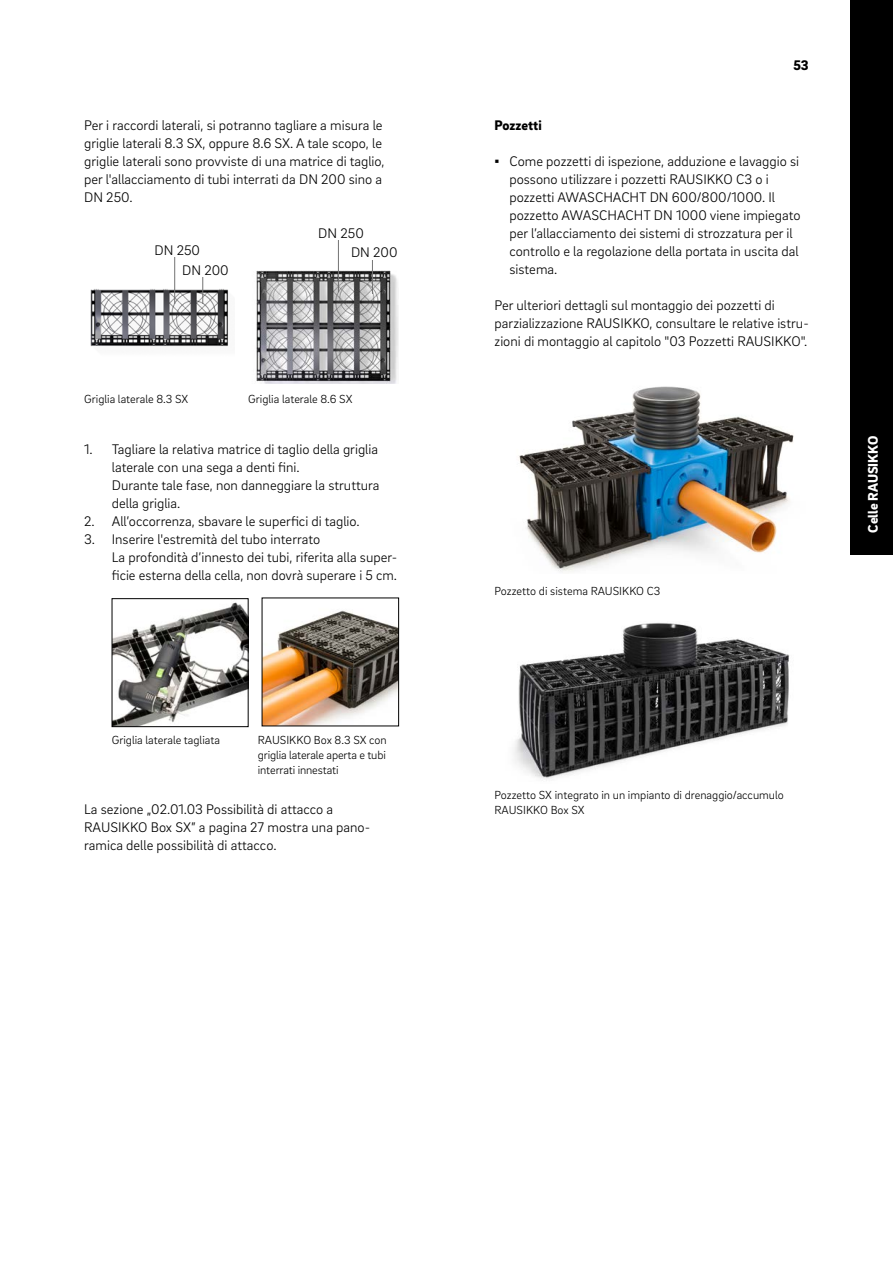
<style>
.page{position:relative;width:893px;height:1263px;background:#fff}
.page>*{position:absolute;margin:0;border:0;box-sizing:border-box;transform-origin:0 0}
._16__Body_text_-_9_5{font:300 14.25px/18px "Brix Sans";color:#000}
.RT__Register_-_9_5pt{font:900 14.25px "Brix Sans";color:#fff}
.RT__Subline_-_9_5pt{font:900 14.25px "Brix Sans";color:#000}
.MP__Page_numbers_RT{font:900 14.25px "Brix Sans";color:#000}
._30__Caption_-_8pt{font:300 12px/15px "Brix Sans";color:#000;text-align:justify}
.s1{font-family:"Arial";font-weight:400}
</style>
<div class="page">
<img style="left:90px;top:257px;width:139px;height:90px">
<img style="left:256px;top:240px;width:142px;height:144px">
<hr style="left:174px;top:257px;width:1px;height:47px;background:#737373">
<svg style="left:202px;top:277px;width:1px;height:26px"></svg>
<hr style="left:338px;top:240px;width:1px;height:51px;background:#737373">
<hr style="left:372px;top:260px;width:1px;height:34px;background:#737373">
<img style="left:114px;top:602px;width:132px;height:123px">
<div style="left:112px;top:598px;width:136px;height:129px;border:1px solid #000"></div>
<img style="left:264px;top:610px;width:133px;height:114px">
<div style="left:262px;top:598px;width:137px;height:128px;border:1px solid #000"></div>
<img style="left:518px;top:386px;width:276px;height:186px">
<img style="left:514px;top:622px;width:276px;height:159px">
<div style="left:850px;top:0;width:43px;height:554px;background:#000"></div>
<p class="_16__Body_text_-_9_5" style="left:84px;top:115px;width:302px">Per i raccordi laterali, si potranno tagliare a misura le griglie laterali 8.3 SX, oppure 8.6 SX. A tale scopo, le griglie laterali sono provviste di una matrice di taglio, per l'allacciamento di tubi interrati da DN 200 sino a DN 250.</p>
<p class="_16__Body_text_-_9_5" style="left:155px;top:240px;width:47px">DN 250</p>
<p class="_16__Body_text_-_9_5" style="left:182px;top:260px;width:48px">DN 200</p>
<p class="_16__Body_text_-_9_5" style="left:318px;top:223px;width:47px">DN 250</p>
<p class="_16__Body_text_-_9_5" style="left:351px;top:243px;width:48px">DN 200</p>
<p class="_30__Caption_-_8pt" style="left:84px;top:391px;width:106px">Griglia laterale 8.3 SX</p>
<p class="_30__Caption_-_8pt" style="left:248px;top:391px;width:106px">Griglia laterale 8.6 SX</p>
<p class="_16__Body_text_-_9_5" style="left:112px;top:439px;width:269px;text-indent:-28px">1. Tagliare la relativa matrice di taglio della griglia laterale con una sega a denti fini.<br>Durante tale fase, non danneggiare la struttura della griglia.</p>
<p class="_16__Body_text_-_9_5" style="left:84px;top:511px;width:277px">2. All’occorrenza, sbavare le superfici di taglio.</p>
<p class="_16__Body_text_-_9_5" style="left:112px;top:529px;width:287px;text-indent:-28px">3. Inserire l'estremità del tubo interrato<br>La profondità d’innesto dei tubi, riferita alla super&shy;ficie esterna della cella, non dovrà superare i 5 cm.</p>
<p class="_30__Caption_-_8pt" style="left:112px;top:732px;width:110px">Griglia laterale tagliata</p>
<p class="_30__Caption_-_8pt" style="left:258px;top:732px;width:130px">RAUSIKKO Box 8.3 SX con griglia laterale aperta e tubi interrati innestati</p>
<p class="_16__Body_text_-_9_5" style="left:84px;top:799px;width:287px">La sezione „02.01.03 Possibilità di attacco a<br>RAUSIKKO Box SX” a pagina 27 mostra una pano&shy;ramica delle possibilità di attacco.</p>
<p class="MP__Page_numbers_RT" style="left:793px;top:56px;width:17px">53</p>
<p class="RT__Subline_-_9_5pt" style="left:495px;top:115px;width:49px">Pozzetti</p>
<p class="_16__Body_text_-_9_5" style="left:509px;top:151px;width:293px;text-indent:-15px"><span class="s1">▪</span> Come pozzetti di ispezione, adduzione e lavaggio si possono utilizzare i pozzetti RAUSIKKO C3 o i pozzetti AWASCHACHT DN 600/800/1000. Il pozzetto AWASCHACHT DN 1000 viene impiegato per l’allacciamento dei sistemi di strozzatura per il controllo e la regolazione della portata in uscita dal sistema.</p>
<p class="_16__Body_text_-_9_5" style="left:495px;top:295px;width:316px">Per ulteriori dettagli sul montaggio dei pozzetti di parzializzazione RAUSIKKO, consultare le relative istru&shy;zioni di montaggio al capitolo "03 Pozzetti RAUSIKKO".</p>
<p class="_30__Caption_-_8pt" style="left:495px;top:583px;width:167px">Pozzetto di sistema RAUSIKKO C3</p>
<p class="RT__Register_-_9_5pt" style="left:864px;top:533px;width:98px;rotate:-90deg">Celle RAUSIKKO</p>
<p class="_30__Caption_-_8pt" style="left:495px;top:787px;width:291px">Pozzetto SX integrato in un impianto di drenaggio/accumulo<br>RAUSIKKO Box SX</p>
</div>
